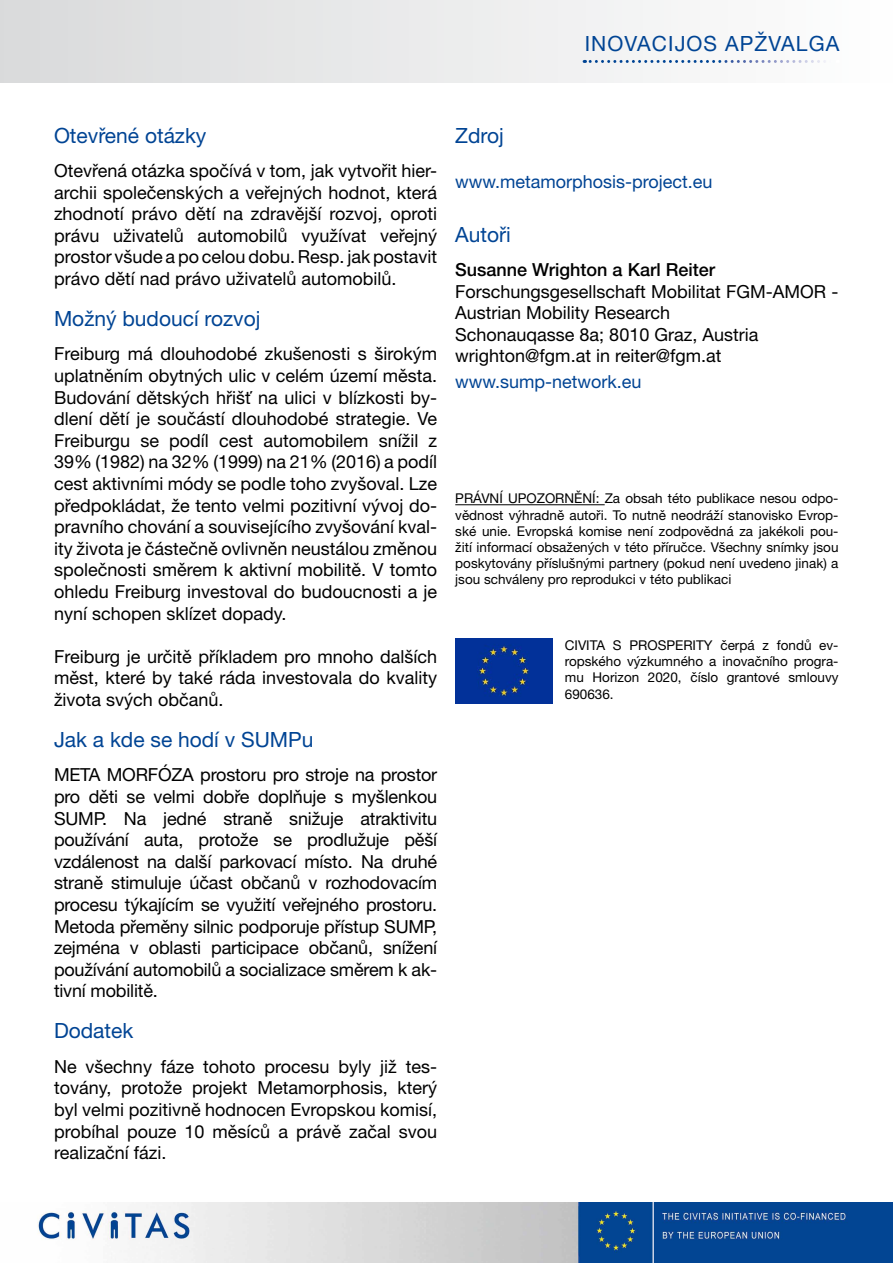
<style>
.page{position:relative;width:893px;height:1263px;background:#fff}
.page>*{position:absolute;margin:0;border:0;box-sizing:border-box;transform-origin:0 0}
.t1{font:21px "Helvetica Neue LT Pro";color:#004494}
.t2{font:21px "Helvetica Neue LT Pro";letter-spacing:.05em;color:#004494}
.t3{font:18px/21.6px "Helvetica Neue LT Pro";color:#000;text-align:justify}
.t4{font:18px "Helvetica Neue LT Pro";color:#004494}
.t5{font:500 18px "Helvetica Neue LT Pro";color:#000}
.t6{font:13.5px/16.2px "Helvetica Neue LT Pro";color:#000;text-align:justify}
</style>
<div class="page">
<img style="left:37px;top:1203px;width:856px;height:60px">
<div style="left:0;top:0;width:893px;height:82px;background:linear-gradient(to right,#d9dadb,#fefefe)"></div>
<svg style="left:584px;top:60px;width:247px;height:3px"></svg>
<hr style="left:455px;top:504px;width:150px;height:1px;background:#000">
<img style="left:455px;top:639px;width:97px;height:64px">
<p class="t2" style="left:585px;top:31px;width:256px">Inovaci jos apžvalga</p>
<p class="t1" style="left:54px;top:123px;width:154px">Otevřené otázky</p>
<p class="t3" style="left:54px;top:159px;width:385px">Otevřená otázka spočívá v tom, jak vytvořit hier&shy;archii společenských a veřejných hodnot, která zhodnotí právo dětí na zdravější rozvoj, oproti právu uživatelů automobilů využívat veřejný prostor všude a po celou dobu. Resp. jak postavit právo dětí nad právo uživatelů automobilů.</p>
<p class="t1" style="left:54px;top:306px;width:208px">Možný budoucí rozvoj</p>
<p class="t3" style="left:54px;top:343px;width:385px">Freiburg má dlouhodobé zkušenosti s širokým uplatněním obytných ulic v celém území města.<br>Budování dětských hřišť na ulici v blízkosti by&shy;dlení dětí je součástí dlouhodobé strategie. Ve Freiburgu se podíl cest automobilem snížil z 39% (1982) na 32% (1999) na 21% (2016) a podíl cest aktivními módy se podle toho zvyšoval. Lze předpokládat, že tento velmi pozitivní vývoj do&shy;pravního chování a souvisejícího zvyšování kval&shy;ity života je částečně ovlivněn neustálou změnou společnosti směrem k aktivní mobilitě. V tomto ohledu Freiburg investoval do budoucnosti a je nyní schopen sklízet dopady.</p>
<p class="t3" style="left:54px;top:645px;width:385px">Freiburg je určitě příkladem pro mnoho dalších měst, které by také ráda investovala do kvality života svých občanů.</p>
<p class="t1" style="left:54px;top:727px;width:261px">Jak a kde se hodí v SUMPu</p>
<p class="t3" style="left:54px;top:764px;width:385px">META MORFÓZA prostoru pro stroje na prostor pro děti se velmi dobře doplňuje s myšlenkou SUMP. Na jedné straně snižuje atraktivitu používání auta, protože se prodlužuje pěší vzdálenost na další parkovací místo. Na druhé straně stimuluje účast občanů v rozhodovacím procesu týkajícím se využití veřejného prostoru.<br>Metoda přeměny silnic podporuje přístup SUMP, zejména v oblasti participace občanů, snížení používání automobilů a socializace směrem k ak&shy;tivní mobilitě.</p>
<p class="t1" style="left:54px;top:1018px;width:81px">Dodatek</p>
<p class="t3" style="left:54px;top:1055px;width:385px">Ne všechny fáze tohoto procesu byly již tes&shy;továny, protože projekt Metamorphosis, který byl velmi pozitivně hodnocen Evropskou komisí, probíhal pouze 10 měsíců a právě začal svou realizační fázi.</p>
<p class="t1" style="left:455px;top:123px;width:50px">Zdroj</p>
<p class="t4" style="left:455px;top:171px;width:259px">www.metamorphosis-project.eu</p>
<p class="t1" style="left:455px;top:222px;width:57px">Autoři</p>
<p class="t5" style="left:455px;top:259px;width:261px">Susanne Wrighton a Karl Reiter</p>
<p class="t3" style="left:455px;top:280px;width:385px;text-align:left">Forschungsgesellschaft Mobilitat FGM-AMOR - Austrian Mobility Research<br>Schonauqasse 8a; 8010 Graz, Austria wrighton@fgm.at in reiter@fgm.at</p>
<p class="t4" style="left:455px;top:370px;width:188px">www.sump-network.eu</p>
<p class="t6" style="left:455px;top:490px;width:385px">Právní u pozor nění: Za obsah této publikace nesou odpo&shy;vědnost výhradně autoři. To nutně neodráží stanovisko Evrop&shy;ské unie. Evropská komise není zodpovědná za jakékoli pou&shy;žití informací obsažených v této příručce. Všechny snímky jsou poskytovány příslušnými partnery (pokud není uvedeno jinak) a jsou schváleny pro reprodukci v této publikaci</p>
<p class="t6" style="left:565px;top:637px;width:275px;text-indent:110px">ERITY čerpá z fondů ev&shy;ropského výzkumného a inovačního progra&shy;mu Horizon 2020, číslo grantové smlouvy 690636.</p>
<p class="t6" style="left:565px;top:637px;width:93px">CIVITA S PROSP</p>
</div>
